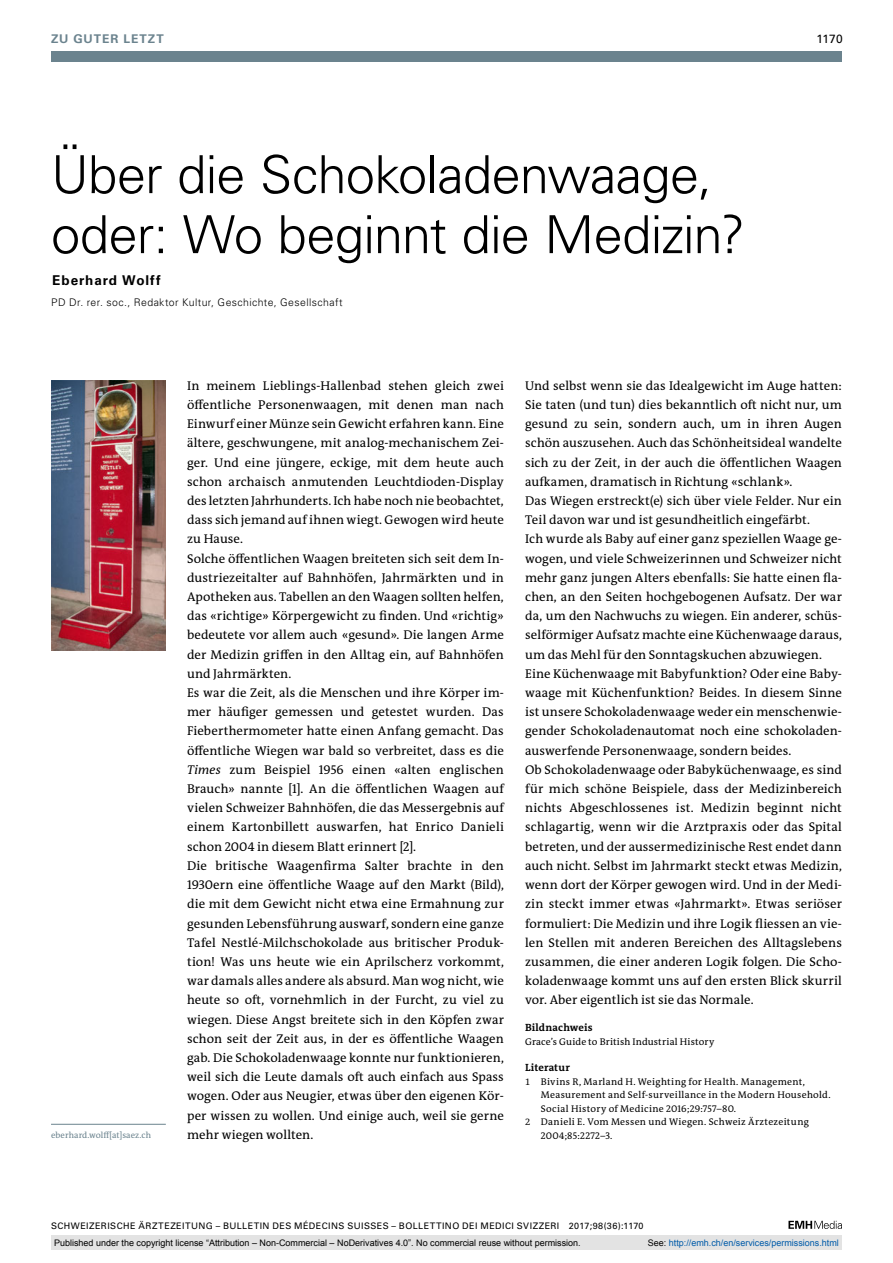
<style>
.page{position:relative;width:893px;height:1263px;background:#fff}
.page>*{position:absolute;margin:0;border:0;box-sizing:border-box;transform-origin:0 0}
.t1{font:300 52.5px/60px "Univers LT Std";letter-spacing:-.015em;color:#000}
.t2{font:700 13.5px "Univers LT Std";letter-spacing:.07em;color:#000}
.t3{font:12.75px/19.2px "The Antiqua B W5 Plain";letter-spacing:.005em;color:#000}
.t4{font:700 12px "Univers LT Std";letter-spacing:.08em;color:#6b838e}
.t5{font:12px "Univers LT Std";color:#000}
.t6{font:300 10.5px "Univers LT Std";letter-spacing:.04em;color:#000}
.t7{font:700 10.5px "The Antiqua B W7";letter-spacing:.015em;color:#000}
.t8{font:9.75px "The Antiqua B W5 Plain";letter-spacing:.03em;color:#000}
.t9{font:9px "Arial";color:#000}
.t10{font:9px "Univers LT Std";letter-spacing:.05em;color:#000}
.t11{font:9px "Arial";color:#005ba9}
.t12{font:8.7px "The Antiqua B W5 Plain";letter-spacing:.01em;color:#6b838e}
.s1{font-style:italic}
.s2{font-size:9.3px}
.s3{color:#000}
</style>
<div class="page">
<svg style="left:788px;top:1221px;width:54px;height:8px"></svg>
<div style="left:51px;top:51px;width:791px;height:11px;background:#6b838e"></div>
<hr style="left:51px;top:1124px;width:115px;height:1px;background:#6b838e">
<img style="left:51px;top:381px;width:115px;height:269px">
<div style="left:51px;top:1235px;width:791px;height:15px;background:#e3e3e3"></div>
<p class="t4" style="left:51px;top:31px;width:114px">ZU GUTER LETZT</p>
<p class="t5" style="left:816px;top:31px;width:28px">1170</p>
<h1 class="t1" style="left:51px;top:145px;width:696px">Über die Schokoladenwaage, oder: Wo beginnt die Medizin?</h1>
<p class="t2" style="left:52px;top:272px;width:110px">Eberhard Wolff</p>
<p class="t6" style="left:51px;top:296px;width:293px">PD Dr. rer. soc., Redaktor Kultur, Geschichte, Gesellschaft</p>
<p class="t3" style="left:187px;top:376px;width:318px">In meinem Lieblings-Hallenbad stehen gleich zwei öffentliche Personenwaagen, mit denen man nach Einwurf einer Münze sein Gewicht erfahren kann. Eine ältere, geschwungene, mit analog-mechanischem Zei&shy;ger. Und eine jüngere, eckige, mit dem heute auch schon archaisch anmutenden Leuchtdioden-Display des letzten Jahrhunderts. Ich habe noch nie beobachtet, dass sich jemand auf ihnen wiegt. Gewogen wird heute zu Hause.<br>Solche öffentlichen Waagen breiteten sich seit dem In&shy;dustriezeitalter auf Bahnhöfen, Jahrmärkten und in Apotheken aus. Tabellen an den Waagen sollten helfen, das «richtige» Körpergewicht zu finden. Und «richtig» bedeutete vor allem auch «gesund». Die langen Arme der Medizin griffen in den Alltag ein, auf Bahnhöfen und Jahrmärkten.<br>Es war die Zeit, als die Menschen und ihre Körper im&shy;mer häufiger gemessen und getestet wurden. Das Fieberthermometer hatte einen Anfang gemacht. Das öffentliche Wiegen war bald so verbreitet, dass es die <span class="s1">Times</span> zum Beispiel 1956 einen «alten englischen Brauch» nannte [1]. An die öffentlichen Waagen auf vielen Schweizer Bahnhöfen, die das Messergebnis auf einem Kartonbillett auswarfen, hat Enrico Danieli schon 2004 in diesem Blatt erinnert [2].<br>Die britische Waagenfirma Salter brachte in den 1930ern eine öffentliche Waage auf den Markt (Bild), die mit dem Gewicht nicht etwa eine Ermahnung zur gesunden Lebensführung auswarf, sondern eine ganze Tafel Nestlé-Milchschokolade aus britischer Produk&shy;tion! Was uns heute wie ein Aprilscherz vorkommt, war damals alles andere als absurd. Man wog nicht, wie heute so oft, vornehmlich in der Furcht, zu viel zu wiegen. Diese Angst breitete sich in den Köpfen zwar schon seit der Zeit aus, in der es öffentliche Waagen gab. Die Schokoladenwaage konnte nur funktionieren, weil sich die Leute damals oft auch einfach aus Spass wogen. Oder aus Neugier, etwas über den eigenen Kör&shy;per wissen zu wollen. Und einige auch, weil sie gerne mehr wiegen wollten.</p>
<p class="t3" style="left:525px;top:376px;width:318px">Und selbst wenn sie das Idealgewicht im Auge hatten:<br>Sie taten (und tun) dies bekanntlich oft nicht nur, um gesund zu sein, sondern auch, um in ihren Augen schön auszusehen. Auch das Schönheitsideal wandelte sich zu der Zeit, in der auch die öffentlichen Waagen aufkamen, dramatisch in Richtung «schlank».<br>Das Wiegen erstreckt(e) sich über viele Felder. Nur ein Teil davon war und ist gesundheitlich eingefärbt.<br>Ich wurde als Baby auf einer ganz speziellen Waage ge&shy;wogen, und viele Schweizerinnen und Schweizer nicht mehr ganz jungen Alters ebenfalls: Sie hatte einen fla&shy;chen, an den Seiten hochgebogenen Aufsatz. Der war da, um den Nachwuchs zu wiegen. Ein anderer, schüs&shy;selförmiger Aufsatz machte eine Küchenwaage daraus, um das Mehl für den Sonntagskuchen abzuwiegen.<br>Eine Küchenwaage mit Babyfunktion? Oder eine Baby&shy;waage mit Küchenfunktion? Beides. In diesem Sinne ist unsere Schokoladenwaage weder ein menschenwie&shy;gender Schokoladenautomat noch eine schokoladen&shy;auswerfende Personenwaage, sondern beides.<br>Ob Schokoladenwaage oder Babyküchenwaage, es sind für mich schöne Beispiele, dass der Medizinbereich nichts Abgeschlossenes ist. Medizin beginnt nicht schlagartig, wenn wir die Arztpraxis oder das Spital betreten, und der aussermedizinische Rest endet dann auch nicht. Selbst im Jahrmarkt steckt etwas Medizin, wenn dort der Körper gewogen wird. Und in der Medi&shy;zin steckt immer etwas «Jahrmarkt». Etwas seriöser formuliert: Die Medizin und ihre Logik fliessen an vie&shy;len Stellen mit anderen Bereichen des Alltagslebens zusammen, die einer anderen Logik folgen. Die Scho&shy;koladenwaage kommt uns auf den ersten Blick skurril vor. Aber eigentlich ist sie das Normale.</p>
<p class="t7" style="left:525px;top:1021px;width:69px">Bildnachweis</p>
<p class="t8" style="left:525px;top:1035px;width:191px">Grace’s Guide to British Industrial History</p>
<p class="t7" style="left:525px;top:1061px;width:46px">Literatur</p>
<p class="t8" style="left:525px;top:1075px;width:281px"><span class="s2">1</span> Bivins R, Marland H. Weighting for Health. Management,</p>
<p class="t8" style="left:541px;top:1088px;width:291px">Measurement and Self-surveillance in the Modern Household.</p>
<p class="t8" style="left:541px;top:1102px;width:197px">Social History of Medicine 2016;29:757–80.</p>
<p class="t8" style="left:525px;top:1115px;width:285px"><span class="s2">2</span> Danieli E. Vom Messen und Wiegen. Schweiz Ärztezeitung</p>
<p class="t12" style="left:51px;top:1130px;width:102px">eberhard.wolff[at]saez.ch</p>
<p class="t8" style="left:541px;top:1129px;width:73px">2004;85:2272–3.</p>
<p class="t10" style="left:51px;top:1220px;width:594px">SCHWEIZERISCHE ÄRZTEZEITUNG – BULLETIN DES MÉDECINS SUISSES – BOLLETTINO DEI MEDICI SVIZZERI 2017;98(36):1170</p>
<p class="t9" style="left:54px;top:1237px;width:528px">Published under the copyright license “Attribution – Non-Commercial – NoDerivatives 4.0”. No commercial reuse without permission.</p>
<p class="t11" style="left:648px;top:1237px;width:193px"><span class="s3">See:</span> http://emh.ch/en/services/permissions.html</p>
</div>
